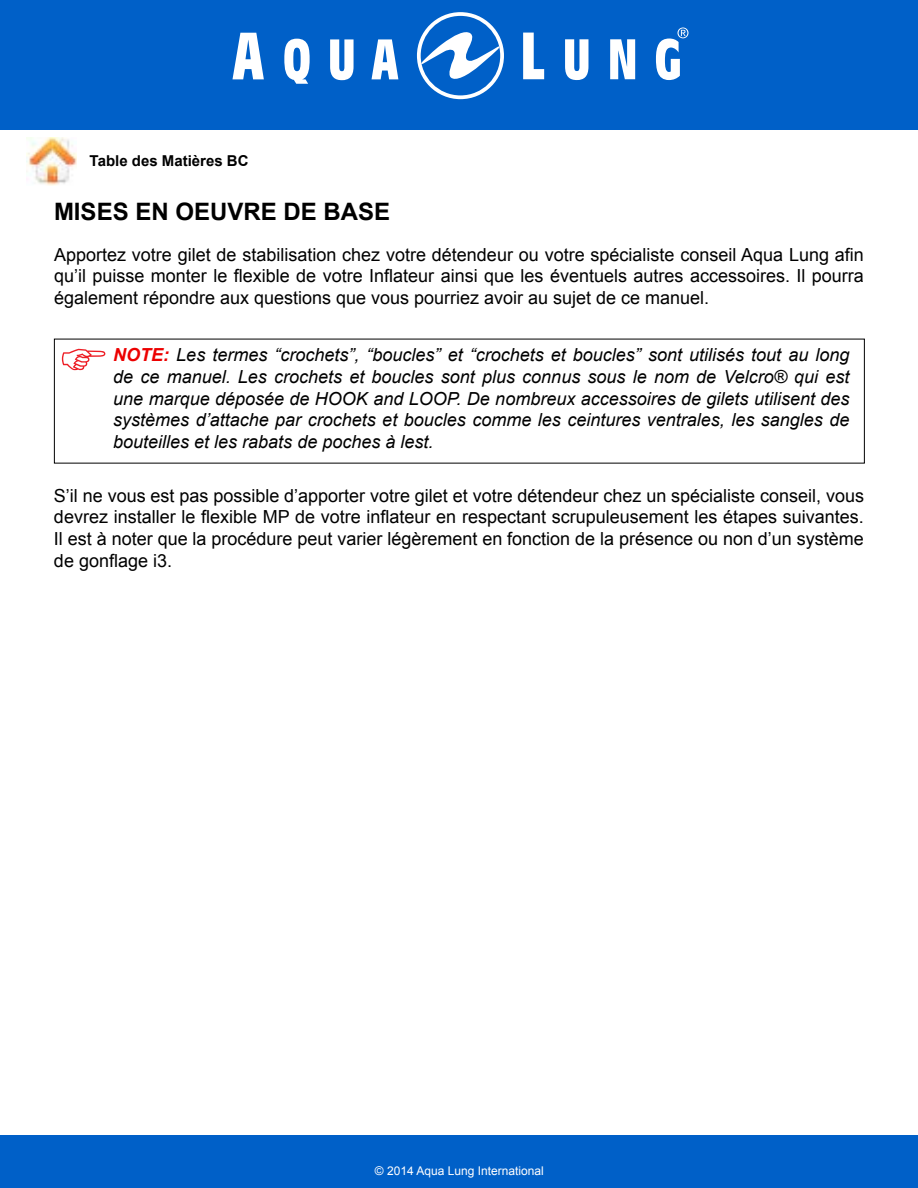
<style>
.page{position:relative;width:918px;height:1188px;background:#fff}
.page>*{position:absolute;margin:0;border:0;box-sizing:border-box;transform-origin:0 0}
.t1{font:700 24px "Arial";color:#000}
.t2{font:18px/21.6px "Arial";color:#000;text-align:justify}
.t3{font:italic 18px/21.6px "Arial";color:#000;text-align:justify}
.t4{font:700 15px "Arial";color:#000}
.t5{font:12px "Arial";color:#fff}
.s1{font-weight:700;color:#ec0000}
</style>
<div class="page">
<div style="left:0;top:1136px;width:918px;height:52px;background:#0060c8"></div>
<div style="left:0;top:0;width:918px;height:130px;background:#0060c8"></div>
<svg style="left:233px;top:33px;width:31px;height:46px"></svg>
<svg style="left:284px;top:39px;width:26px;height:45px"></svg>
<svg style="left:330px;top:39px;width:24px;height:41px"></svg>
<svg style="left:372px;top:39px;width:26px;height:40px"></svg>
<svg style="left:523px;top:33px;width:21px;height:46px"></svg>
<svg style="left:565px;top:39px;width:23px;height:41px"></svg>
<svg style="left:610px;top:39px;width:25px;height:40px"></svg>
<svg style="left:656px;top:28px;width:32px;height:52px"></svg>
<svg style="left:417px;top:12px;width:87px;height:87px"></svg>
<img style="left:27px;top:137px;width:50px;height:49px">
<svg style="left:62px;top:349px;width:43px;height:21px"></svg>
<p class="t4" style="left:90px;top:151px;width:160px">Table des Matières BC</p>
<h1 class="t1" style="left:54px;top:196px;width:338px">MISES EN OEUVRE DE BASE</h1>
<p class="t2" style="left:54px;top:244px;width:811px">Apportez votre gilet de stabilisation chez votre détendeur ou votre spécialiste conseil Aqua Lung afin qu’il puisse monter le flexible de votre Inflateur ainsi que les éventuels autres accessoires. Il pourra également répondre aux questions que vous pourriez avoir au sujet de ce manuel.</p>
<p class="t3" style="left:113px;top:344px;width:738px"><span class="s1">NOTE:</span> Les termes “crochets”, “boucles” et “crochets et boucles” sont utilisés tout au long de ce manuel. Les crochets et boucles sont plus connus sous le nom de Velcro® qui est une marque déposée de HOOK and LOOP. De nombreux accessoires de gilets utilisent des systèmes d’attache par crochets et boucles comme les ceintures ventrales, les sangles de bouteilles et les rabats de poches à lest.</p>
<p class="t2" style="left:54px;top:485px;width:812px">S’il ne vous est pas possible d’apporter votre gilet et votre détendeur chez un spécialiste conseil, vous devrez installer le flexible MP de votre inflateur en respectant scrupuleusement les étapes suivantes.<br>Il est à noter que la procédure peut varier légèrement en fonction de la présence ou non d’un système de gonflage i3.</p>
<p class="t5" style="left:375px;top:1163px;width:170px">© 2014 Aqua Lung International</p>
</div>
